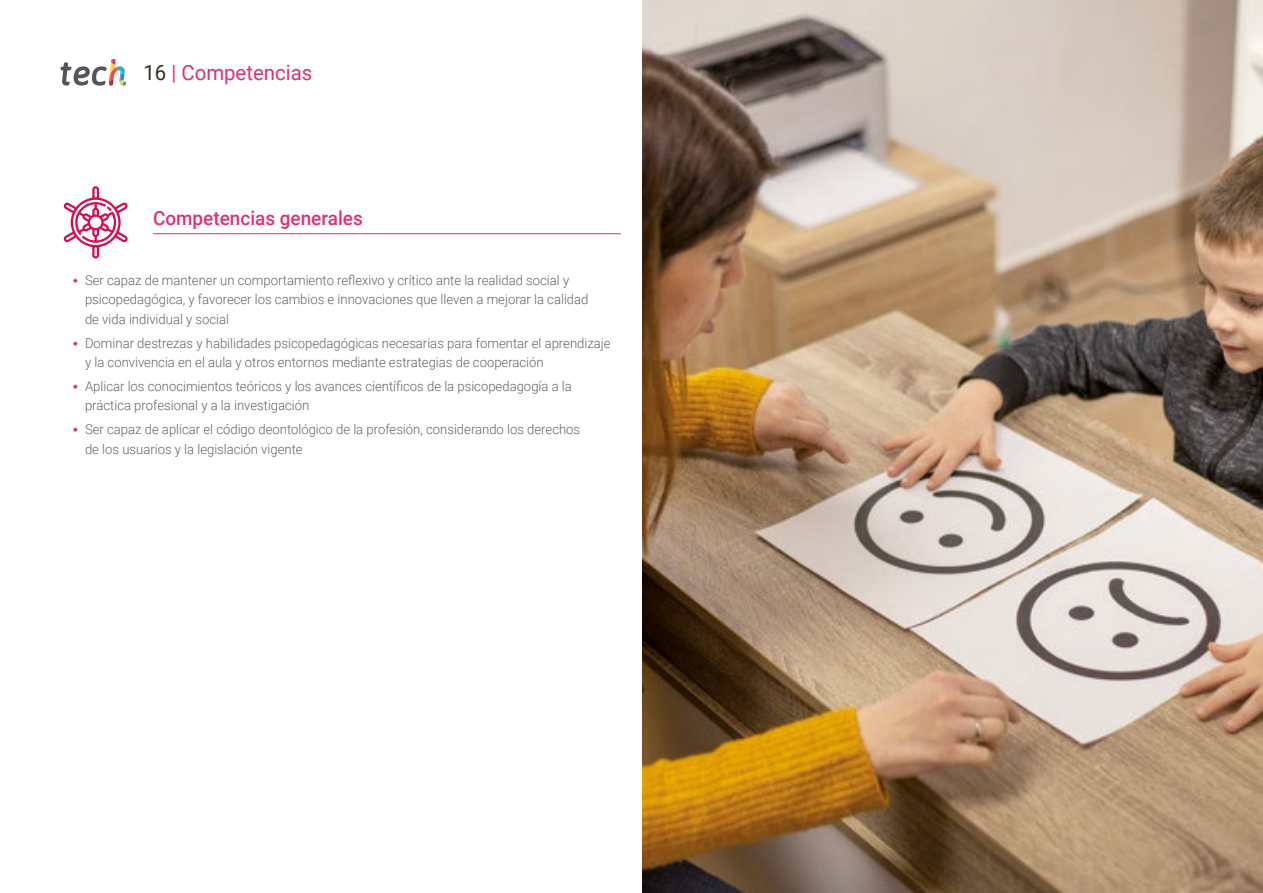
<style>
.page{position:relative;width:1263px;height:893px;background:#fff}
.page>*{position:absolute;margin:0;border:0;box-sizing:border-box;transform-origin:0 0}
.t1{font:21px "Roboto";color:#df3174}
.t2{font:500 19.5px "Roboto";color:#df3174}
.t3{font:300 13.5px/19.5px "Roboto";color:#61646a}
.s1{color:#312e20}
</style>
<div class="page">
<hr style="left:153px;top:233px;width:468px;height:1px;background:#df3174">
<svg style="left:63px;top:186px;width:65px;height:73px"></svg>
<svg style="left:61px;top:59px;width:65px;height:27px"></svg>
<img style="left:642px;top:0;width:621px;height:893px">
<h1 class="t1" style="left:144px;top:57px;width:170px"><span class="s1">16</span> | Competencias</h1>
<h2 class="t2" style="left:153px;top:205px;width:211px">Competencias generales</h2>
<p class="t3" style="left:85px;top:270px;width:505px">Ser capaz de mantener un comportamiento reflexivo y crítico ante la realidad social y psicopedagógica, y favorecer los cambios e innovaciones que lleven a mejorar la calidad de vida individual y social</p>
<p class="t3" style="left:85px;top:333px;width:527px">Dominar destrezas y habilidades psicopedagógicas necesarias para fomentar el aprendizaje y la convivencia en el aula y otros entornos mediante estrategias de cooperación</p>
<p class="t3" style="left:85px;top:376px;width:488px">Aplicar los conocimientos teóricos y los avances científicos de la psicopedagogía a la práctica profesional y a la investigación</p>
<p class="t3" style="left:85px;top:419px;width:497px">Ser capaz de aplicar el código deontológico de la profesión, considerando los derechos de los usuarios y la legislación vigente</p>
</div>
